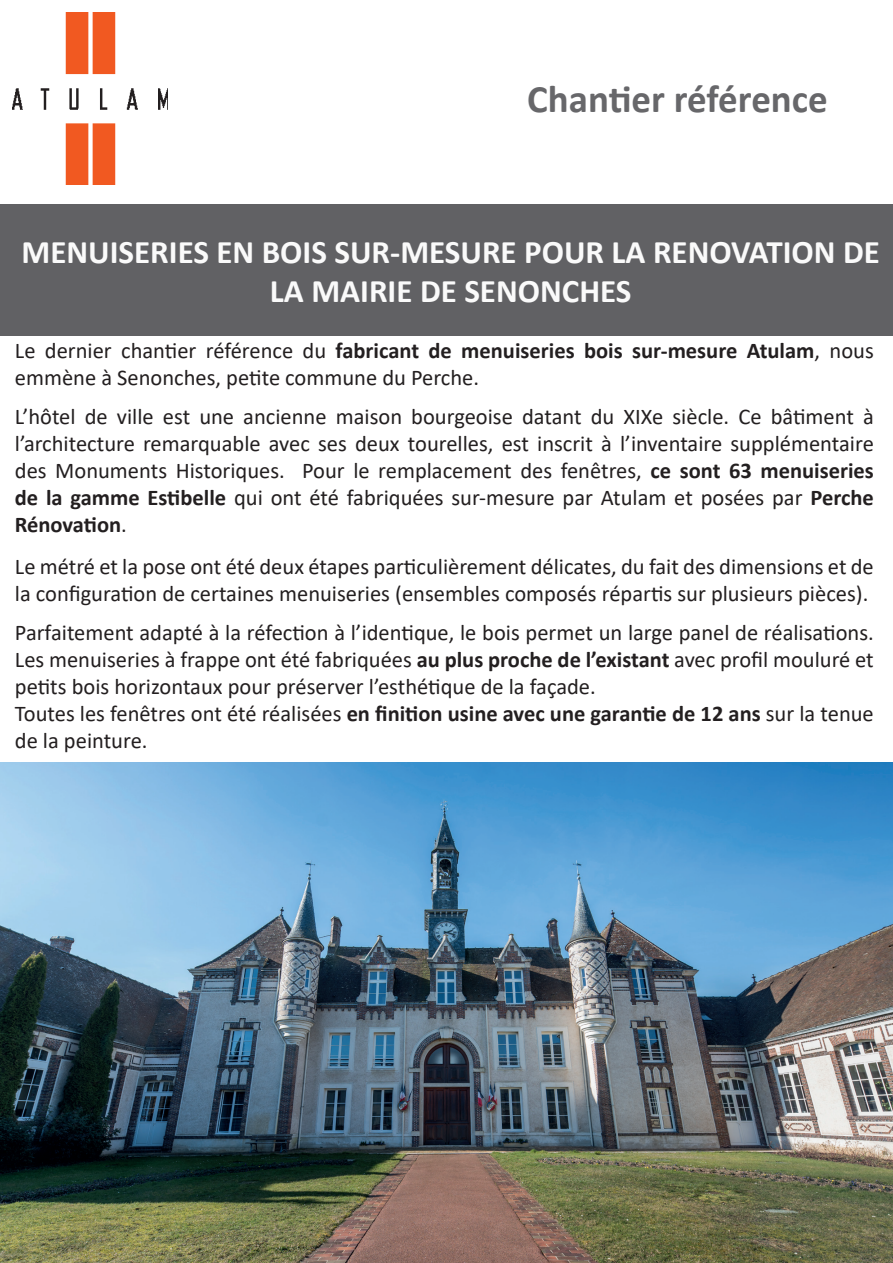
<style>
.page{position:relative;width:893px;height:1263px;background:#fff}
.page>*{position:absolute;margin:0;border:0;box-sizing:border-box;transform-origin:0 0}
.t1{font:700 39px "Calibri";color:#67676a}
.t2{font:700 33px/39.6px "Calibri";color:#fafafa;text-align:center}
.t3{font:22.5px/27px "Calibri";color:#231f20}
.s1{font-weight:700}
</style>
<div class="page">
<img style="left:13px;top:13px;width:155px;height:172px">
<div style="left:0;top:204px;width:893px;height:132px;background:#616164"></div>
<img style="left:0;top:763px;width:893px;height:500px">
<h1 class="t1" style="left:527px;top:72px;width:302px">Chantier référence</h1>
<h2 class="t2" style="left:22px;top:232px;width:860px">MENUISERIES EN BOIS SUR-MESURE POUR LA RENOVATION DE<br>LA MAIRIE DE SENONCHES</h2>
<p class="t3" style="left:15px;top:336px;width:860px">Le dernier chantier référence du <span class="s1">fabricant de menuiseries bois sur-mesure Atulam</span>, nous emmène à Senonches, petite commune du Perche.</p>
<p class="t3" style="left:15px;top:403px;width:860px;text-align:justify">L’hôtel de ville est une ancienne maison bourgeoise datant du XIXe siècle. Ce bâtiment à l’architecture remarquable avec ses deux tourelles, est inscrit à l’inventaire supplémentaire des Monuments Historiques. Pour le remplacement des fenêtres, <span class="s1">ce sont 63 menuiseries de la gamme Estibelle</span> qui ont été fabriquées sur-mesure par Atulam et posées par <span class="s1">Perche Rénovation</span>.</p>
<p class="t3" style="left:15px;top:552px;width:860px">Le métré et la pose ont été deux étapes particulièrement délicates, du fait des dimensions et de la configuration de certaines menuiseries (ensembles composés répartis sur plusieurs pièces).</p>
<p class="t3" style="left:15px;top:619px;width:860px">Parfaitement adapté à la réfection à l’identique, le bois permet un large panel de réalisations.<br>Les menuiseries à frappe ont été fabriquées <span class="s1">au plus proche de l’existant</span> avec profil mouluré et petits bois horizontaux pour préserver l’esthétique de la façade.<br>Toutes les fenêtres ont été réalisées <span class="s1">en finition usine avec une garantie de 12 ans</span> sur la tenue de la peinture.</p>
</div>
